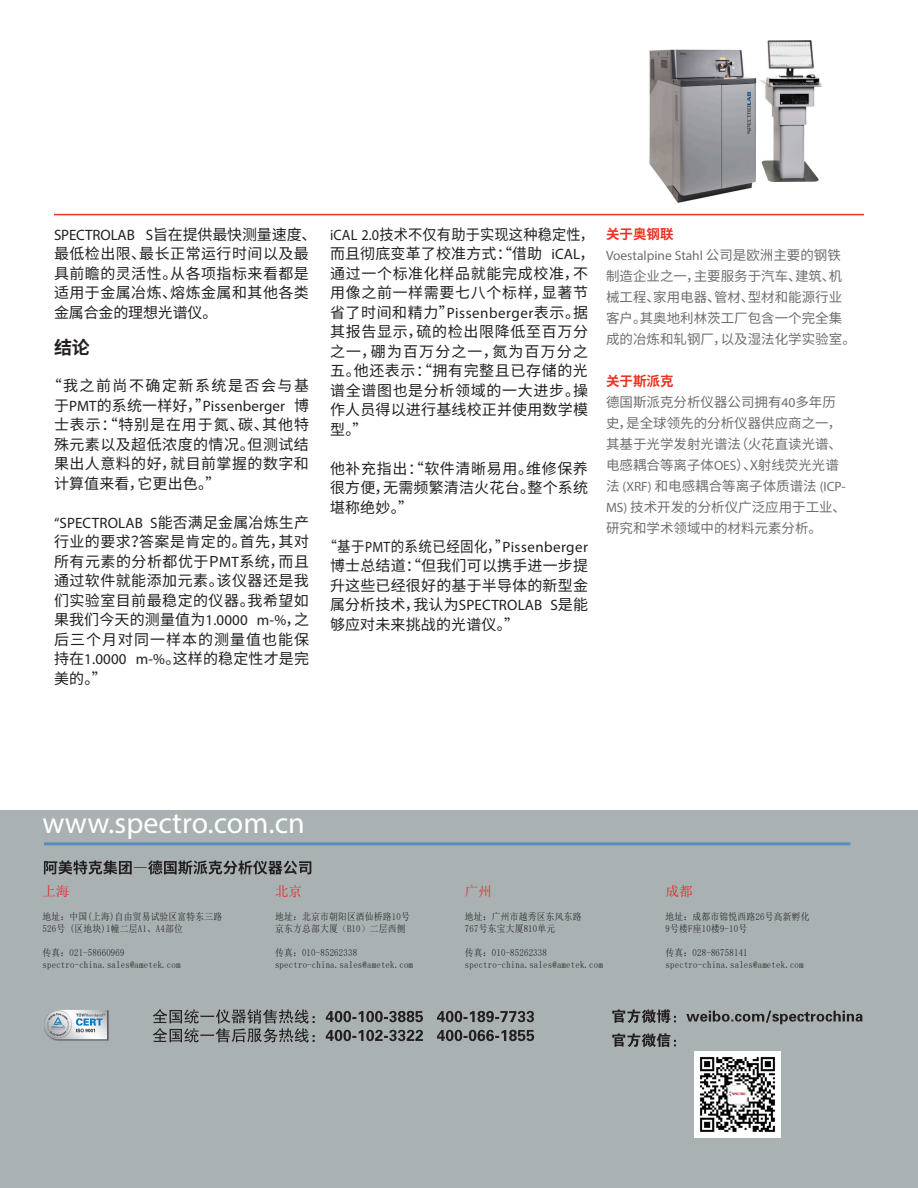
<style>
.page{position:relative;width:918px;height:1188px;background:#fff}
.page>*{position:absolute;margin:0;border:0;box-sizing:border-box;transform-origin:0 0}
.t1{font:30px "Myriad Pro";color:#fff}
.t2{font:700 18px "Source Han Sans CN";color:#231f20}
.t3{font:15px/19.5px "Source Han Sans CN";letter-spacing:.03em;color:#231f20;text-align:justify}
.t4{font:15px/19.5px "Source Han Sans CN";letter-spacing:.03em;color:#231f20;scale:.95 1}
.t5{font:15px "Myriad Pro";letter-spacing:.01em;color:#231f20}
.t6{font:15px "Myriad Pro";letter-spacing:.03em;color:#231f20;scale:.9 1}
.t7{font:15px "Myriad Pro";letter-spacing:-.01em;color:#231f20}
.t8{font:15px "Source Han Sans CN";letter-spacing:.1em;color:#231f20}
.t9{font:13.5px/21px "Source Han Sans CN";color:#6c6d70}
.t10{font:13.5px "Myriad Pro";color:#6c6d70}
.t11{font:13.5px "Sim Sun";color:#ee1d23}
.t12{font:700 13.5px "Source Han Sans CN";color:#ef3122}
.t13{font:9.75px/12px "Sim Sun";letter-spacing:.025em;color:#231f20;scale:.9 1}
.s1{font-family:"Source Han Sans CN"}
.s2{font-family:"Myriad Pro"}
.s3{font-weight:700;color:#ef3122}
</style>
<div class="page">
<hr style="left:54px;top:214px;width:810px;height:1px;background:#ef3122">
<img style="left:649px;top:40px;width:173px;height:163px">
<div style="left:0;top:811px;width:918px;height:377px;background:#a9b1b2"></div>
<hr style="left:44px;top:842px;width:806px;height:3px;background:#5e8ac2">
<div style="left:44px;top:1010px;width:65px;height:32px;background:#231f20;opacity:.55"></div>
<img style="left:44px;top:1010px;width:63px;height:29px">
<svg style="left:44px;top:860px;width:267px;height:15px"></svg>
<svg style="left:153px;top:1009px;width:381px;height:34px"></svg>
<svg style="left:612px;top:1033px;width:64px;height:14px"></svg>
<svg style="left:612px;top:1009px;width:250px;height:15px"></svg>
<img style="left:694px;top:1052px;width:86px;height:85px">
<p class="t7" style="left:54px;top:226px;width:264px">SPECTROLAB S<span class="s1">旨在提供最快测量速度、</span></p>
<p class="t3" style="left:54px;top:244px;width:256px">最低检出限、最长正常运行时间以及最具前瞻的灵活性。从各项指标来看都是适用于金属冶炼、熔炼金属和其他各类金属合金的理想光谱仪。</p>
<p class="t2" style="left:54px;top:337px;width:37px">结论</p>
<p class="t8" style="left:47px;top:377px;width:264px">“我之前尚不确定新系统是否会与基</p>
<p class="t5" style="left:54px;top:397px;width:257px"><span class="s1">于</span>PMT<span class="s1">的系统一样好，”</span>Pissenberger <span class="s1">博</span></p>
<p class="t3" style="left:54px;top:415px;width:257px">士表示：“特别是在用于氮、碳、其他特殊元素以及超低浓度的情况。但测试结果出人意料的好，就目前掌握的数字和计算值来看，它更出色。”</p>
<p class="t5" style="left:54px;top:514px;width:257px">“SPECTROLAB S<span class="s1">能否满足金属冶炼生产</span></p>
<p class="t3" style="left:54px;top:532px;width:257px">行业的要求？答案是肯定的。首先，其对所有元素的分析都优于P<span class="s2">MT</span>系统，而且通过软件就能添加元素。该仪器还是我们实验室目前最稳定的仪器。我希望如果我们今天的测量值为<span class="s2">1.0000 m-%</span>，之后三个月对同一样本的测量值也能保持在<span class="s2">1.0000 m-%</span>。这样的稳定性才是完美的。”</p>
<p class="t4" style="left:330px;top:225px;width:280px"><span class="s2">iCAL 2.0</span>技术不仅有助于实现这种稳定性，而且彻底变革了校准方式：“借助 <span class="s2">iCAL</span>，通过一个标准化样品就能完成校准，不用像之前一样需要七八个标样，显著节省了时间和精力”<span class="s2">Pissenberger</span>表示。据其报告显示，硫的检出限降低至百万分之一，硼为百万分之一，氮为百万分之五。他还表示：“拥有完整且已存储的光谱全谱图也是分析领域的一大进步。操作人员得以进行基线校正并使用数学模型。”</p>
<p class="t3" style="left:330px;top:459px;width:260px">他补充指出：“软件清晰易用。维修保养很方便，无需频繁清洁火花台。整个系统堪称绝妙。”</p>
<p class="t6" style="left:323px;top:538px;width:295px"><span class="s1">“基于</span>PMT<span class="s1">的系统已经固化，”</span>Pissenberger</p>
<p class="t3" style="left:330px;top:556px;width:260px">博士总结道：“但我们可以携手进一步提升这些已经很好的基于半导体的新型金属分析技术，我认为<span class="s2">SPECTROLAB S</span>是能够应对未来挑战的光谱仪。”</p>
<p class="t12" style="left:606px;top:226px;width:69px">关于奥钢联</p>
<p class="t10" style="left:606px;top:247px;width:236px">Voestalpine Stahl <span class="s1">公司是欧洲主要的钢铁</span></p>
<p class="t9" style="left:606px;top:265px;width:251px">制造企业之一，主要服务于汽车、建筑、机械工程、家用电器、管材、型材和能源行业客户。其奥地利林茨工厂包含一个完全集成的冶炼和轧钢厂，以及湿法化学实验室。</p>
<p class="t9" style="left:606px;top:370px;width:242px"><span class="s3">关于斯派克<br></span>德国斯派克分析仪器公司拥有<span class="s2">40</span>多年历史，是全球领先的分析仪器供应商之一，其基于光学发射光谱法（火花直读光谱、电感耦合等离子体<span class="s2">OES</span>）、X射线荧光光谱法 <span class="s2">(XRF)</span> 和电感耦合等离子体质谱法 <span class="s2">(ICP-<br>MS)</span> 技术开发的分析仪广泛应用于工业、研究和学术领域中的材料元素分析。</p>
<h1 class="t1" style="left:43px;top:805px;width:264px">www.spectro.com.cn</h1>
<p class="t11" style="left:43px;top:885px;width:28px">上海</p>
<p class="t13" style="left:43px;top:911px;width:201px">地址：中国(上海)自由贸易试验区富特东三路<br>526号 (区地块)1幢二层A1、A4部位</p>
<p class="t13" style="left:43px;top:947px;width:155px">传真：021-58660969 spectro-china.sales@ametek.com</p>
<p class="t11" style="left:275px;top:885px;width:28px">北京</p>
<p class="t13" style="left:275px;top:911px;width:151px">地址：北京市朝阳区酒仙桥路10号京东方总部大厦（B10）二层西侧</p>
<p class="t13" style="left:275px;top:947px;width:155px">传真：010-85262338 spectro-china.sales@ametek.com</p>
<p class="t11" style="left:465px;top:885px;width:28px">广州</p>
<p class="t13" style="left:465px;top:911px;width:131px">地址：广州市越秀区东风东路<br>767号东宝大厦810单元</p>
<p class="t13" style="left:465px;top:947px;width:155px">传真：010-85262338 spectro-china.sales@ametek.com</p>
<p class="t11" style="left:666px;top:885px;width:28px">成都</p>
<p class="t13" style="left:666px;top:911px;width:161px">地址：成都市锦悦西路26号高新孵化<br>9号楼F座10楼9-10号</p>
<p class="t13" style="left:666px;top:947px;width:155px">传真：028-86758141 spectro-china.sales@ametek.com</p>
</div>
